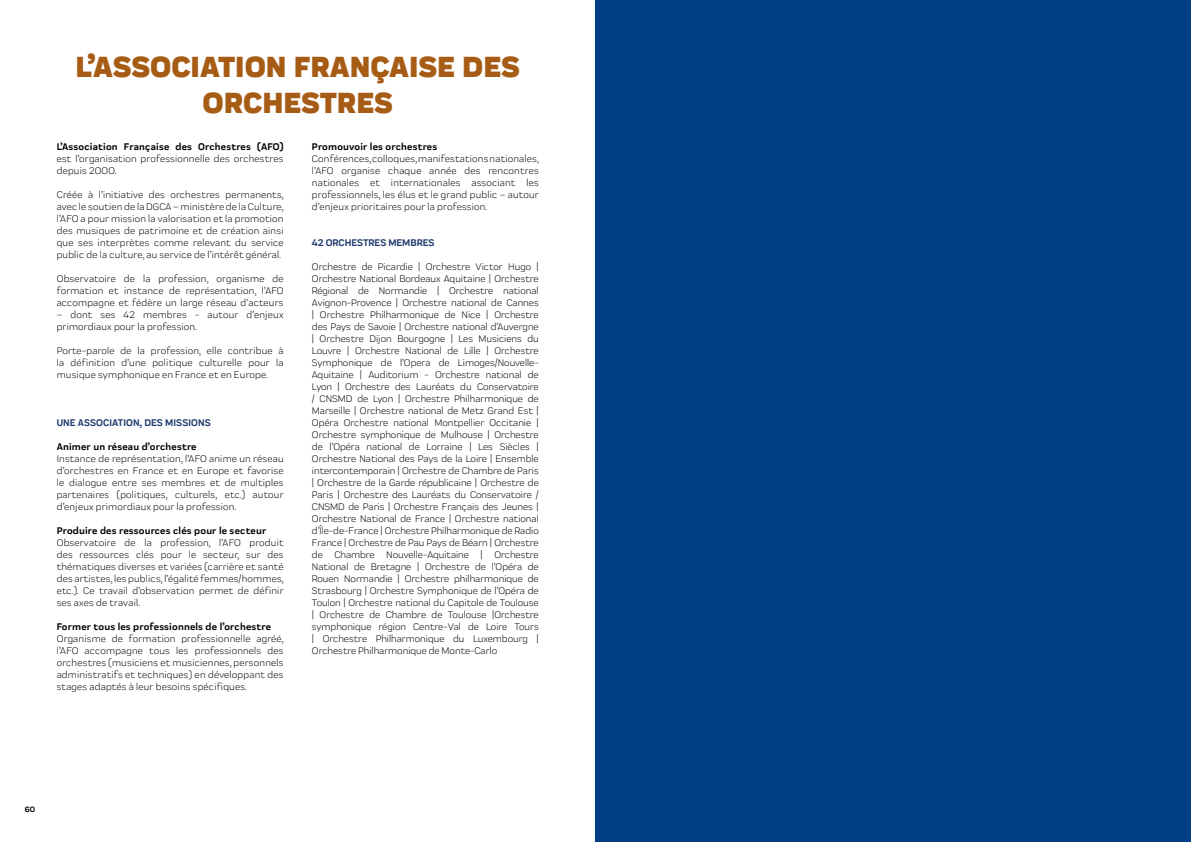
<style>
.page{position:relative;width:1191px;height:842px;background:#fff}
.page>*{position:absolute;margin:0;border:0;box-sizing:border-box;transform-origin:0 0}
.t1{font:900 30px/36px "Praktika";color:#a75c15;text-align:center}
.t2{font:10px/12px "Praktika";letter-spacing:.02em;color:#000;text-align:justify}
.t3{font:700 10px "Praktika";letter-spacing:.02em;color:#000}
.t4{font:700 10px "Praktika";letter-spacing:.01em;color:#1e396d}
.t5{font:700 8px "Praktika";color:#000}
</style>
<div class="page">
<div style="left:596px;top:0;width:595px;height:842px;background:#033f85"></div>
<h1 class="t1" style="left:76px;top:46px;width:446px">L’ASSOCIATION FRANÇAISE DES<br>ORCHESTRES</h1>
<p class="t3" style="left:57px;top:139px;width:228px">L’Association Française des Orchestres (AFO)</p>
<p class="t2" style="left:57px;top:152px;width:228px">est l’organisation professionnelle des orchestres depuis 2000.</p>
<p class="t2" style="left:57px;top:188px;width:228px">Créée à l’initiative des orchestres permanents, avec le soutien de la DGCA – ministère de la Culture, l’AFO a pour mission la valorisation et la promotion des musiques de patrimoine et de création ainsi que ses interprètes comme relevant du service public de la culture, au service de l’intérêt général.</p>
<p class="t2" style="left:57px;top:272px;width:228px">Observatoire de la profession, organisme de formation et instance de représentation, l’AFO accompagne et fédère un large réseau d’acteurs</p>
<p class="t2" style="left:57px;top:308px;width:228px">– dont ses 42 membres - autour d’enjeux primordiaux pour la profession.</p>
<p class="t2" style="left:57px;top:344px;width:228px">Porte-parole de la profession, elle contribue à la définition d’une politique culturelle pour la musique symphonique en France et en Europe.</p>
<p class="t4" style="left:57px;top:415px;width:156px">UNE ASSOCIATION, DES MISSIONS</p>
<p class="t3" style="left:57px;top:439px;width:141px">Animer un réseau d’orchestre</p>
<p class="t2" style="left:57px;top:452px;width:228px">Instance de représentation, l’AFO anime un réseau d’orchestres en France et en Europe et favorise le dialogue entre ses membres et de multiples partenaires (politiques, culturels, etc.) autour d’enjeux primordiaux pour la profession.</p>
<p class="t3" style="left:57px;top:523px;width:211px">Produire des ressources clés pour le secteur</p>
<p class="t2" style="left:57px;top:536px;width:228px">Observatoire de la profession, l’AFO produit des ressources clés pour le secteur, sur des thématiques diverses et variées (carrière et santé des artistes, les publics, l’égalité femmes/hommes, etc.). Ce travail d’observation permet de définir ses axes de travail.</p>
<p class="t3" style="left:57px;top:619px;width:216px">Former tous les professionnels de l’orchestre</p>
<p class="t2" style="left:57px;top:632px;width:228px">Organisme de formation professionnelle agréé, l’AFO accompagne tous les professionnels des orchestres (musiciens et musiciennes, personnels administratifs et techniques) en développant des stages adaptés à leur besoins spécifiques.</p>
<p class="t3" style="left:312px;top:139px;width:127px">Promouvoir les orchestres</p>
<p class="t2" style="left:312px;top:152px;width:228px">Conférences, colloques, manifestations nationales, l’AFO organise chaque année des rencontres nationales et internationales associant les professionnels, les élus et le grand public – autour d’enjeux prioritaires pour la profession.</p>
<p class="t4" style="left:312px;top:235px;width:124px">42 ORCHESTRES MEMBRES</p>
<p class="t2" style="left:312px;top:260px;width:228px">Orchestre de Picardie | Orchestre Victor Hugo | Orchestre National Bordeaux Aquitaine | Orchestre Régional de Normandie | Orchestre national Avignon-Provence | Orchestre national de Cannes | Orchestre Philharmonique de Nice | Orchestre des Pays de Savoie | Orchestre national d’Auvergne | Orchestre Dijon Bourgogne | Les Musiciens du Louvre | Orchestre National de Lille | Orchestre Symphonique de l’Opera de Limoges/Nouvelle-Aquitaine | Auditorium - Orchestre national de Lyon | Orchestre des Lauréats du Conservatoire / CNSMD de Lyon | Orchestre Philharmonique de Marseille | Orchestre national de Metz Grand Est | Opéra Orchestre national Montpellier Occitanie | Orchestre symphonique de Mulhouse | Orchestre de l’Opéra national de Lorraine | Les Siècles | Orchestre National des Pays de la Loire | Ensemble intercontemporain | Orchestre de Chambre de Paris | Orchestre de la Garde républicaine | Orchestre de Paris | Orchestre des Lauréats du Conservatoire / CNSMD de Paris | Orchestre Français des Jeunes | Orchestre National de France | Orchestre national d’Île-de-France | Orchestre Philharmonique de Radio France | Orchestre de Pau Pays de Béarn | Orchestre de Chambre Nouvelle-Aquitaine | Orchestre National de Bretagne | Orchestre de l’Opéra de Rouen Normandie | Orchestre philharmonique de Strasbourg | Orchestre Symphonique de l’Opéra de Toulon | Orchestre national du Capitole de Toulouse | Orchestre de Chambre de Toulouse |Orchestre symphonique région Centre-Val de Loire Tours | Orchestre Philharmonique du Luxembourg | Orchestre Philharmonique de Monte-Carlo</p>
<p class="t5" style="left:25px;top:803px;width:12px">60</p>
</div>
